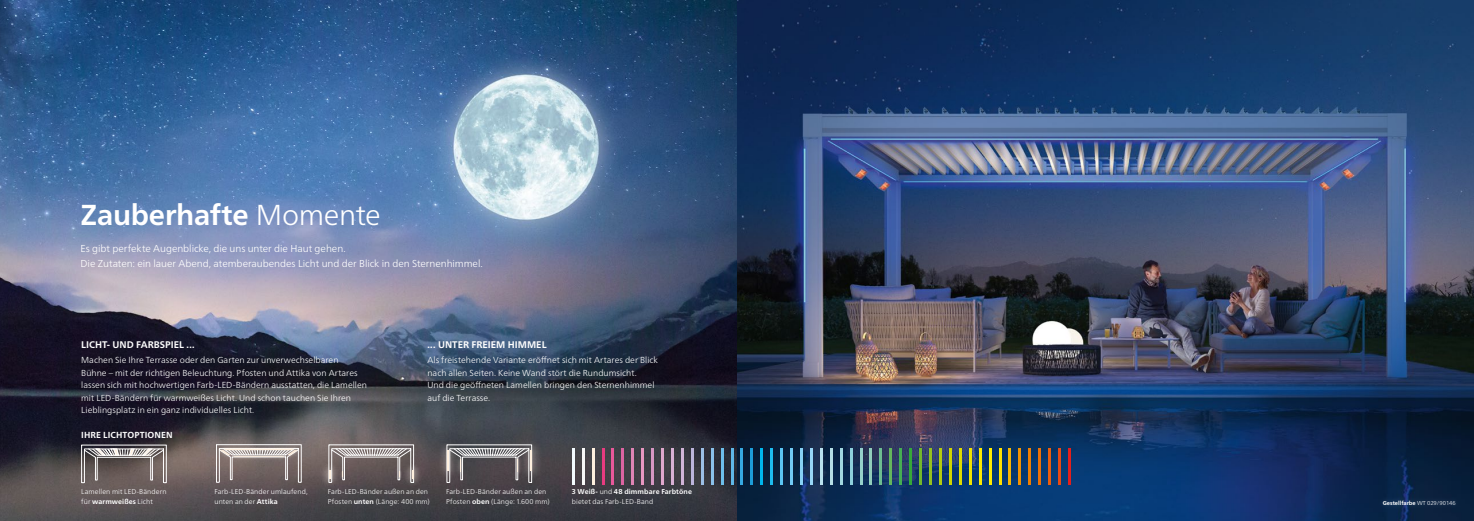
<style>
.page{position:relative;width:1474px;height:521px;background:#fff}
.page>*{position:absolute;margin:0;border:0;box-sizing:border-box;transform-origin:0 0}
.t1{font:700 28.88px "Frutiger Neue LTW1 G";letter-spacing:-.01em;color:#fff}
.t2{font:300 10.06px/14.9px "Frutiger Neue LTW1 G";letter-spacing:-.005em;color:#fff}
.t3{font:700 9.62px "Frutiger Neue LTW1 G";color:#fff}
.t4{font:300 8.75px/12.4px "Frutiger Neue LTW1 G";letter-spacing:.005em;color:#fff}
.t5{font:700 8.75px "Frutiger Neue LTW1 G";letter-spacing:.01em;color:#fff}
.t6{font:300 7px/9.3px "Frutiger Neue LTW1 G";letter-spacing:.015em;color:#fff}
.t7{font:700 5.69px "Frutiger Neue LTW1 G";color:#fff}
.s1{font-weight:300}
.s2{font-weight:700}
</style>
<div class="page">
<img style="left:0;top:0;width:1473px;height:521px">
<hr style="left:582px;top:448px;width:2px;height:37px;background:#f7f6f7">
<hr style="left:572px;top:448px;width:2px;height:37px;background:#f3fafe">
<hr style="left:592px;top:448px;width:2px;height:37px;background:#feefde">
<hr style="left:601px;top:448px;width:3px;height:37px;background:#e83b80">
<hr style="left:611px;top:448px;width:3px;height:37px;background:#e9589a">
<hr style="left:621px;top:448px;width:3px;height:37px;background:#dc64a2">
<hr style="left:631px;top:448px;width:3px;height:37px;background:#df84b5">
<hr style="left:641px;top:448px;width:3px;height:37px;background:#e897c1">
<hr style="left:651px;top:448px;width:3px;height:37px;background:#d697c3">
<hr style="left:661px;top:448px;width:2px;height:37px;background:#dfa8cd">
<hr style="left:671px;top:448px;width:2px;height:37px;background:#d8b1d4">
<hr style="left:681px;top:448px;width:2px;height:37px;background:#d1b5d7">
<hr style="left:691px;top:448px;width:2px;height:37px;background:#bcb5db">
<hr style="left:701px;top:448px;width:2px;height:37px;background:#9cbfe6">
<hr style="left:711px;top:448px;width:2px;height:37px;background:#8ac1ea">
<hr style="left:721px;top:448px;width:2px;height:37px;background:#6dbeeb">
<hr style="left:730px;top:448px;width:3px;height:37px;background:#5fb7e7">
<hr style="left:740px;top:448px;width:3px;height:37px;background:#36a9e1">
<hr style="left:750px;top:448px;width:3px;height:37px;background:#1d9dd8">
<hr style="left:760px;top:448px;width:3px;height:37px;background:#00b6ec">
<hr style="left:770px;top:448px;width:3px;height:37px;background:#1ebcef">
<hr style="left:780px;top:448px;width:3px;height:37px;background:#5bc5f2">
<hr style="left:790px;top:448px;width:2px;height:37px;background:#71cbf4">
<hr style="left:800px;top:448px;width:2px;height:37px;background:#86d1f5">
<hr style="left:810px;top:448px;width:2px;height:37px;background:#98d7f7">
<hr style="left:820px;top:448px;width:2px;height:37px;background:#b8e1ee">
<hr style="left:830px;top:448px;width:2px;height:37px;background:#b4dee6">
<hr style="left:840px;top:448px;width:2px;height:37px;background:#a1d7e0">
<hr style="left:850px;top:448px;width:2px;height:37px;background:#8dd0dc">
<hr style="left:859px;top:448px;width:3px;height:37px;background:#95d0cb">
<hr style="left:869px;top:448px;width:3px;height:37px;background:#91cdbb">
<hr style="left:879px;top:448px;width:3px;height:37px;background:#6dbd91">
<hr style="left:889px;top:448px;width:3px;height:37px;background:#65b65c">
<hr style="left:899px;top:448px;width:3px;height:37px;background:#45ae52">
<hr style="left:909px;top:448px;width:3px;height:37px;background:#35a938">
<hr style="left:919px;top:448px;width:2px;height:37px;background:#73b72b">
<hr style="left:929px;top:448px;width:2px;height:37px;background:#95c11f">
<hr style="left:939px;top:448px;width:2px;height:37px;background:#b4cc0f">
<hr style="left:949px;top:448px;width:2px;height:37px;background:#cfd600">
<hr style="left:959px;top:448px;width:2px;height:37px;background:#dedc00">
<hr style="left:969px;top:448px;width:2px;height:37px;background:#f0e400">
<hr style="left:978px;top:448px;width:3px;height:37px;background:#fcea00">
<hr style="left:988px;top:448px;width:3px;height:37px;background:#ffec00">
<hr style="left:998px;top:448px;width:3px;height:37px;background:#ffe200">
<hr style="left:1008px;top:448px;width:3px;height:37px;background:#fab600">
<hr style="left:1018px;top:448px;width:3px;height:37px;background:#f39200">
<hr style="left:1028px;top:448px;width:3px;height:37px;background:#f07f00">
<hr style="left:1038px;top:448px;width:2px;height:37px;background:#ed7004">
<hr style="left:1048px;top:448px;width:2px;height:37px;background:#eb5d0b">
<hr style="left:1058px;top:448px;width:2px;height:37px;background:#e84912">
<hr style="left:1068px;top:448px;width:2px;height:37px;background:#e41f1b">
<img style="left:317px;top:459px;width:25px;height:30px">
<img style="left:324px;top:465px;width:4px;height:18px">
<img style="left:400px;top:459px;width:25px;height:30px">
<img style="left:414px;top:465px;width:4px;height:18px">
<svg style="left:328px;top:444px;width:86px;height:39px;background:#877d7d"></svg>
<img style="left:435px;top:438px;width:27px;height:45px">
<img style="left:442px;top:445px;width:4px;height:30px">
<img style="left:516px;top:438px;width:27px;height:45px">
<img style="left:532px;top:445px;width:4px;height:30px">
<svg style="left:446px;top:444px;width:86px;height:39px;background:#767174"></svg>
<img style="left:217px;top:442px;width:83px;height:2px">
<img style="left:213px;top:443px;width:24px;height:19px">
<img style="left:281px;top:443px;width:23px;height:19px">
<svg style="left:216px;top:444px;width:85px;height:38px;background:#968b88"></svg>
<svg style="left:81px;top:445px;width:86px;height:38px;background:#7f7675"></svg>
<div style="left:1377px;top:495px;width:83px;height:15px;background:#5778a0;opacity:.5"></div>
<h1 class="t1" style="left:81px;top:198px;width:301px">Zauberhafte <span class="s1">Momente</span></h1>
<p class="t2" style="left:80px;top:241px;width:404px">Es gibt perfekte Augenblicke, die uns unter die Haut gehen.<br>Die Zutaten: ein lauer Abend, atemberaubendes Licht und der Blick in den Sternenhimmel.</p>
<p class="t3" style="left:81px;top:339px;width:115px">LICHT- UND FARBSPIEL ...</p>
<p class="t4" style="left:81px;top:354px;width:287px">Machen Sie Ihre Terrasse oder den Garten zur unverwechselbaren<br>Bühne – mit der richtigen Beleuchtung. Pfosten und Attika von Artares lassen sich mit hochwertigen Farb-LED-Bändern ausstatten, die Lamellen mit LED-Bändern für warmweißes Licht. Und schon tauchen Sie Ihren Lieblingsplatz in ein ganz individuelles Licht.</p>
<p class="t5" style="left:81px;top:430px;width:93px">IHRE LICHTOPTIONEN</p>
<p class="t3" style="left:427px;top:339px;width:121px">... UNTER FREIEM HIMMEL</p>
<p class="t4" style="left:427px;top:354px;width:232px">Als freistehende Variante eröffnet sich mit Artares der Blick nach allen Seiten. Keine Wand stört die Rundumsicht.<br>Und die geöffneten Lamellen bringen den Sternenhimmel auf die Terrasse.</p>
<p class="t6" style="left:81px;top:487px;width:87px">Lamellen mit LED-Bändern für <span class="s2">warmweißes</span> Licht</p>
<p class="t6" style="left:214px;top:487px;width:95px">Farb-LED-Bänder umlaufend, unten an der <span class="s2">Attika</span></p>
<p class="t6" style="left:328px;top:487px;width:103px">Farb-LED-Bänder außen an den<br>Pfosten <span class="s2">unten</span> (Länge: 400 mm)</p>
<p class="t6" style="left:446px;top:487px;width:105px">Farb-LED-Bänder außen an den<br>Pfosten <span class="s2">oben</span> (Länge: 1.600 mm)</p>
<p class="t6" style="left:572px;top:487px;width:121px;line-height:9.8px"><span class="s2">3 Weiß-</span> und <span class="s2">48 dimmbare Farbtöne </span>bietet das Farb-LED-Band</p>
<p class="t7" style="left:1382px;top:500px;width:74px">Gestellfarbe <span class="s1">WT 029/90146</span></p>
</div>
